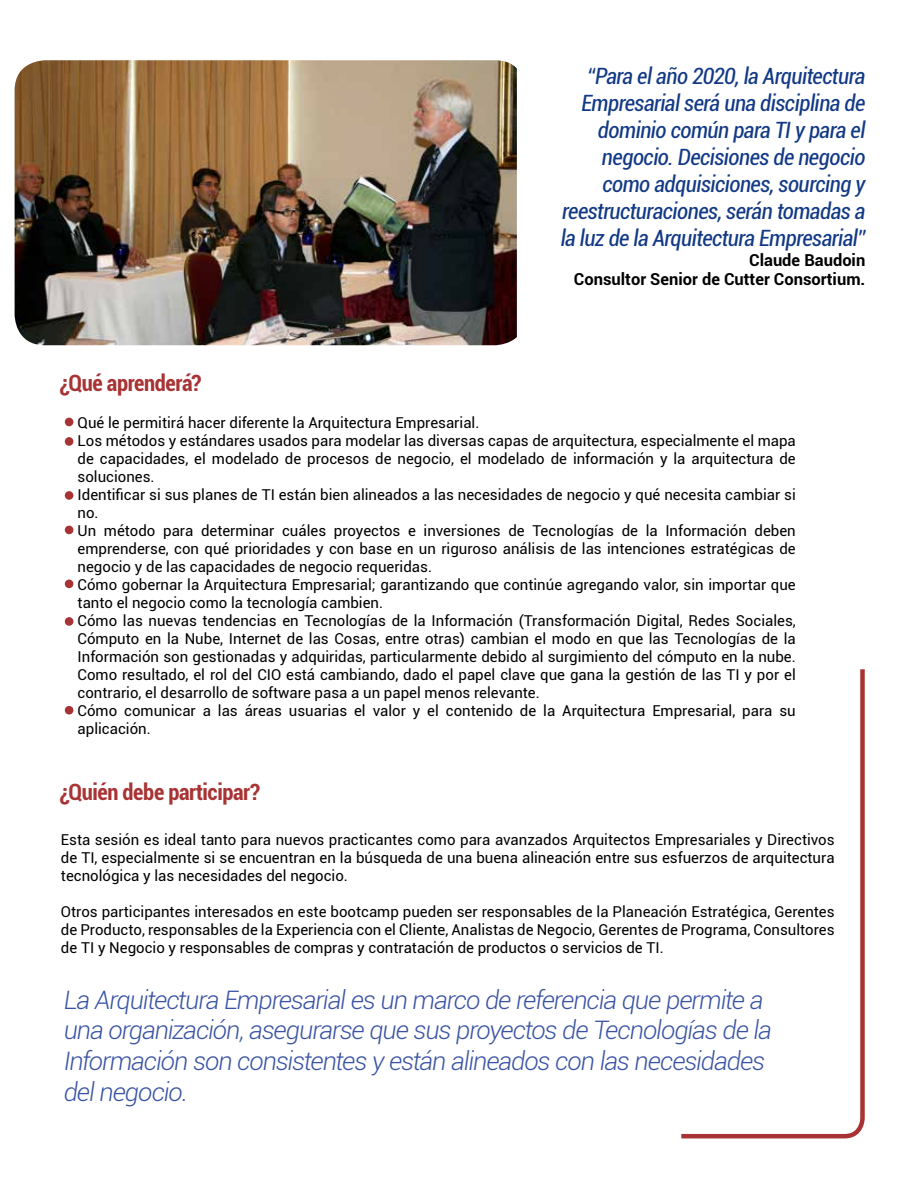
<style>
.page{position:relative;width:918px;height:1188px;background:#fff}
.page>*{position:absolute;margin:0;border:0;box-sizing:border-box;transform-origin:0 0}
.t1{font:italic 300 25.5px/30.6px "Roboto";letter-spacing:-.04em;color:#3953a4}
.t2{font:italic condensed 22.5px/27px "Roboto";letter-spacing:-.02em;color:#123985;text-align:right}
.t3{font:700 condensed 22.5px "Roboto";letter-spacing:-.02em;color:#a83334}
.t4{font:700 16.5px/19.8px "Roboto";color:#000;text-align:right}
.t5{font:15px/18px "Roboto";color:#000;text-align:justify}
</style>
<div class="page">
<svg style="left:681px;top:669px;width:184px;height:470px"></svg>
<div style="left:65px;top:418px;width:8px;height:8px;background:#a83334;border-radius:50%"></div>
<div style="left:65px;top:437px;width:8px;height:9px;background:#a83334;border-radius:50%"></div>
<div style="left:65px;top:526px;width:8px;height:8px;background:#a83334;border-radius:50%"></div>
<div style="left:65px;top:580px;width:8px;height:8px;background:#a83334;border-radius:50%"></div>
<div style="left:65px;top:617px;width:8px;height:9px;background:#a83334;border-radius:50%"></div>
<div style="left:65px;top:706px;width:8px;height:9px;background:#a83334;border-radius:50%"></div>
<div style="left:65px;top:491px;width:8px;height:9px;background:#a83334;border-radius:50%"></div>
<img style="left:15px;top:61px;width:502px;height:284px">
<div style="left:10px;top:56px;width:520px;height:294px;border:4px solid #fff;border-radius:33px"></div>
<h2 class="t3" style="left:60px;top:367px;width:143px">¿Qué aprenderá?</h2>
<p class="t2" style="left:561px;top:62px;width:306px">“Para el año 2020, la Arquitectura Empresarial será una disciplina de dominio común para TI y para el negocio. Decisiones de negocio como adquisiciones, sourcing y reestructuraciones, serán tomadas a la luz de la Arquitectura Empresarial”</p>
<p class="t4" style="left:574px;top:249px;width:293px">Claude Baudoin<br>Consultor Senior de Cutter Consortium.</p>
<p class="t5" style="left:78px;top:413px;width:720px;text-align:left">Qué le permitirá hacer diferente la Arquitectura Empresarial.<br>Los métodos y estándares usados para modelar las diversas capas de arquitectura, especialmente el mapa de capacidades, el modelado de procesos de negocio, el modelado de información y la arquitectura de soluciones.<br>Identificar si sus planes de TI están bien alineados a las necesidades de negocio y qué necesita cambiar si no.<br>Un método para determinar cuáles proyectos e inversiones de Tecnologías de la Información deben emprenderse, con qué prioridades y con base en un riguroso análisis de las intenciones estratégicas de negocio y de las capacidades de negocio requeridas.<br>Cómo gobernar la Arquitectura Empresarial; garantizando que continúe agregando valor, sin importar que tanto el negocio como la tecnología cambien.<br>Cómo las nuevas tendencias en Tecnologías de la Información (Transformación Digital, Redes Sociales, Cómputo en la Nube, Internet de las Cosas, entre otras) cambian el modo en que las Tecnologías de la Información son gestionadas y adquiridas, particularmente debido al surgimiento del cómputo en la nube.<br>Como resultado, el rol del CIO está cambiando, dado el papel clave que gana la gestión de las TI y por el contrario, el desarrollo de software pasa a un papel menos relevante.<br>Cómo comunicar a las áreas usuarias el valor y el contenido de la Arquitectura Empresarial, para su aplicación.</p>
<h2 class="t3" style="left:60px;top:777px;width:202px">¿Quién debe participar?</h2>
<p class="t5" style="left:61px;top:830px;width:775px">Esta sesión es ideal tanto para nuevos practicantes como para avanzados Arquitectos Empresariales y Directivos de TI, especialmente si se encuentran en la búsqueda de una buena alineación entre sus esfuerzos de arquitectura tecnológica y las necesidades del negocio.</p>
<p class="t5" style="left:61px;top:902px;width:775px">Otros participantes interesados en este bootcamp pueden ser responsables de la Planeación Estratégica, Gerentes de Producto, responsables de la Experiencia con el Cliente, Analistas de Negocio, Gerentes de Programa, Consultores de TI y Negocio y responsables de compras y contratación de productos o servicios de TI.</p>
<h1 class="t1" style="left:64px;top:984px;width:710px">La Arquitectura Empresarial es un marco de referencia que permite a una organización, asegurarse que sus proyectos de Tecnologías de la Información son consistentes y están alineados con las necesidades del negocio.</h1>
</div>
